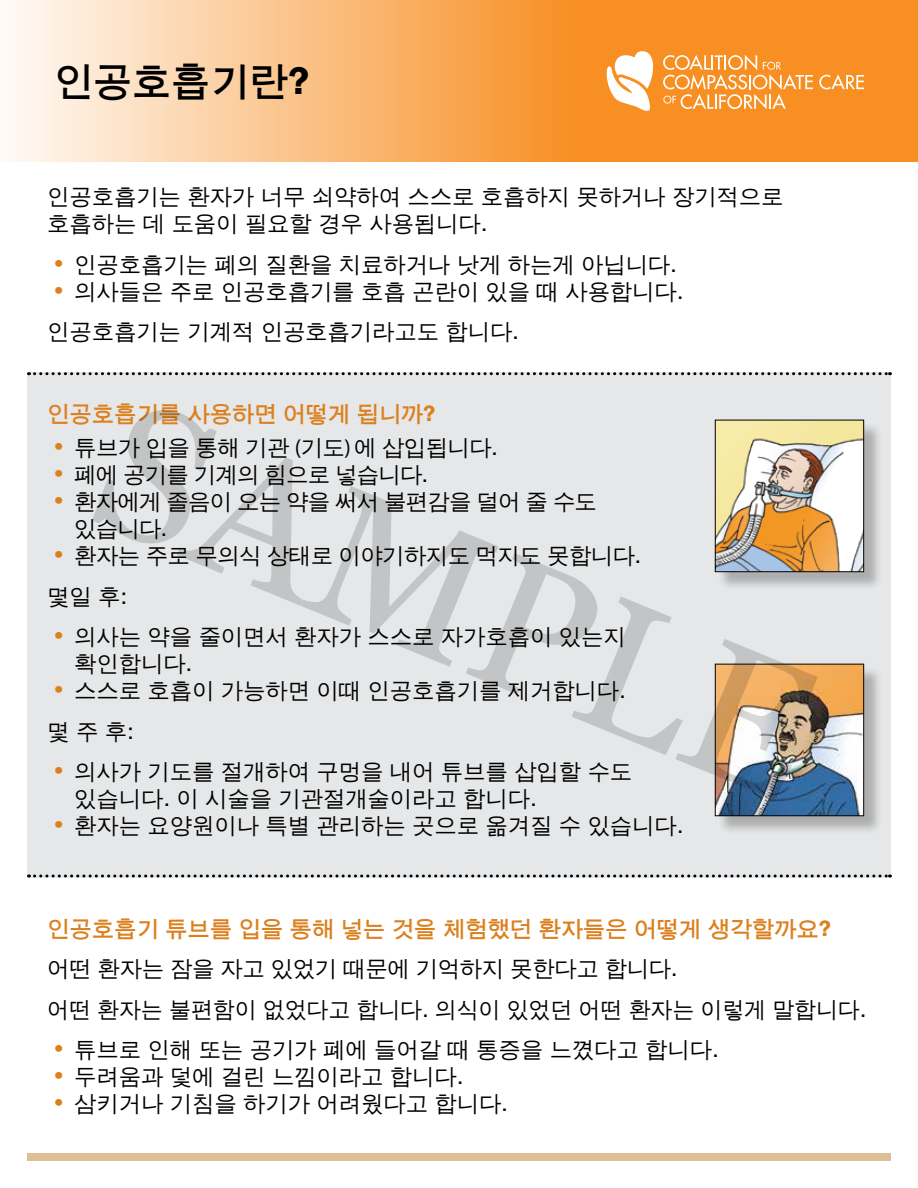
<style>
.page{position:relative;width:918px;height:1188px;background:#fff}
.page>*{position:absolute;margin:0;border:0;box-sizing:border-box;transform-origin:0 0}
.t1{font:187.5px "Georgia";color:#000}
.t2{font:700 39px "Un Dotum";color:#000}
.Main_Paragraph_Style{font:22.5px/27px "Un Dotum";letter-spacing:-.01em;color:#000}
.t3{font:700 22.5px "Un Dotum";letter-spacing:-.01em;color:#dc801e}
.Main_Paragraph_Style-2{font:22.5px "Un Dotum";letter-spacing:-.03em;color:#000}
.Main_Paragraph_Style-3{font:22.5px/27px "Un Dotum";letter-spacing:-.04em;color:#000}
.s1{font-family:"Myriad Pro";font-size:33px;color:#dc801e}
.s2{font-family:"Myriad Pro"}
</style>
<div class="page">
<svg style="left:8px;top:0;width:910px;height:162px;background:#f9b369"></svg>
<svg style="left:607px;top:51px;width:49px;height:60px"></svg>
<svg style="left:819px;top:74px;width:45px;height:15px"></svg>
<svg style="left:663px;top:55px;width:150px;height:54px;background:#f8a651"></svg>
<div style="left:27px;top:372px;width:864px;height:506px;background:#e6e7e8"></div>
<div style="left:717px;top:666px;width:165px;height:169px;background:#000;opacity:.25"></div>
<img style="left:717px;top:666px;width:145px;height:148px">
<div style="left:715px;top:664px;width:149px;height:152px;border:1px solid #000"></div>
<svg style="left:35px;top:372px;width:856px;height:3px"></svg>
<div style="left:717px;top:422px;width:165px;height:168px;background:#000;opacity:.25"></div>
<img style="left:717px;top:422px;width:145px;height:148px">
<div style="left:715px;top:420px;width:149px;height:152px;border:1px solid #000"></div>
<svg style="left:35px;top:874px;width:856px;height:4px"></svg>
<div style="left:27px;top:1154px;width:864px;height:7px;background:#dcbf96"></div>
<p class="t2" style="left:54px;top:57px;width:257px">인공호흡기란?</p>
<p class="Main_Paragraph_Style" style="left:47px;top:183px;width:738px">인공호흡기는 환자가 너무 쇠약하여 스스로 호흡하지 못하거나 장기적으로 호흡하는 데 도움이 필요할 경우 사용됩니다.</p>
<p class="Main_Paragraph_Style" style="left:54px;top:250px;width:625px"><span class="s1">•</span> 인공호흡기는 폐의 질환을 치료하거나 낫게 하는게 아닙니다.</p>
<p class="Main_Paragraph_Style" style="left:54px;top:277px;width:631px"><span class="s1">•</span> 의사들은 주로 인공호흡기를 호흡 곤란이 있을 때 사용합니다.</p>
<p class="Main_Paragraph_Style" style="left:47px;top:318px;width:473px">인공호흡기는 기계적 인공호흡기라고도 합니다.</p>
<h1 class="t1" style="left:158px;top:331px;width:756px;rotate:22deg">SAMPLE</h1>
<p class="t3" style="left:47px;top:400px;width:390px">인공호흡기를 사용하면 어떻게 됩니까?</p>
<p class="Main_Paragraph_Style-2" style="left:54px;top:433px;width:445px"><span class="s1">•</span> 튜브가 입을 통해 기관 <span class="s2">(</span>기도<span class="s2">)</span> 에 삽입됩니다.</p>
<p class="Main_Paragraph_Style-3" style="left:54px;top:461px;width:376px"><span class="s1">•</span> 폐에 공기를 기계의 힘으로 넣습니다.</p>
<p class="Main_Paragraph_Style-3" style="left:74px;top:488px;width:524px;text-indent:-20px"><span class="s1">•</span> 환자에게 졸음이 오는 약을 써서 불편감을 덜어 줄 수도 있습니다.</p>
<p class="Main_Paragraph_Style-2" style="left:54px;top:541px;width:589px"><span class="s1">•</span> 환자는 주로 무의식 상태로 이야기하지도 먹지도 못합니다.</p>
<p class="Main_Paragraph_Style" style="left:47px;top:582px;width:82px">몇일 후:</p>
<p class="Main_Paragraph_Style" style="left:74px;top:623px;width:553px;text-indent:-20px"><span class="s1">•</span> 의사는 약을 줄이면서 환자가 스스로 자가호흡이 있는지 확인합니다.</p>
<p class="Main_Paragraph_Style" style="left:54px;top:677px;width:573px"><span class="s1">•</span> 스스로 호흡이 가능하면 이때 인공호흡기를 제거합니다.</p>
<p class="Main_Paragraph_Style" style="left:47px;top:717px;width:88px">몇 주 후:</p>
<p class="Main_Paragraph_Style" style="left:74px;top:758px;width:560px;text-indent:-20px"><span class="s1">•</span> 의사가 기도를 절개하여 구멍을 내어 튜브를 삽입할 수도 있습니다. 이 시술을 기관절개술이라고 합니다.</p>
<p class="Main_Paragraph_Style" style="left:54px;top:812px;width:631px"><span class="s1">•</span> 환자는 요양원이나 특별 관리하는 곳으로 옮겨질 수 있습니다.</p>
<p class="t3" style="left:47px;top:914px;width:785px">인공호흡기 튜브를 입을 통해 넣는 것을 체험했던 환자들은 어떻게 생각할까요?</p>
<p class="Main_Paragraph_Style" style="left:47px;top:955px;width:632px">어떤 환자는 잠을 자고 있었기 때문에 기억하지 못한다고 합니다.</p>
<p class="Main_Paragraph_Style" style="left:47px;top:995px;width:821px">어떤 환자는 불편함이 없었다고 합니다. 의식이 있었던 어떤 환자는 이렇게 말합니다.</p>
<p class="Main_Paragraph_Style" style="left:54px;top:1036px;width:666px"><span class="s1">•</span> 튜브로 인해 또는 공기가 폐에 들어갈 때 통증을 느꼈다고 합니다.</p>
<p class="Main_Paragraph_Style" style="left:54px;top:1063px;width:411px"><span class="s1">•</span> 두려움과 덫에 걸린 느낌이라고 합니다.</p>
<p class="Main_Paragraph_Style" style="left:54px;top:1090px;width:456px"><span class="s1">•</span> 삼키거나 기침을 하기가 어려웠다고 합니다.</p>
</div>
